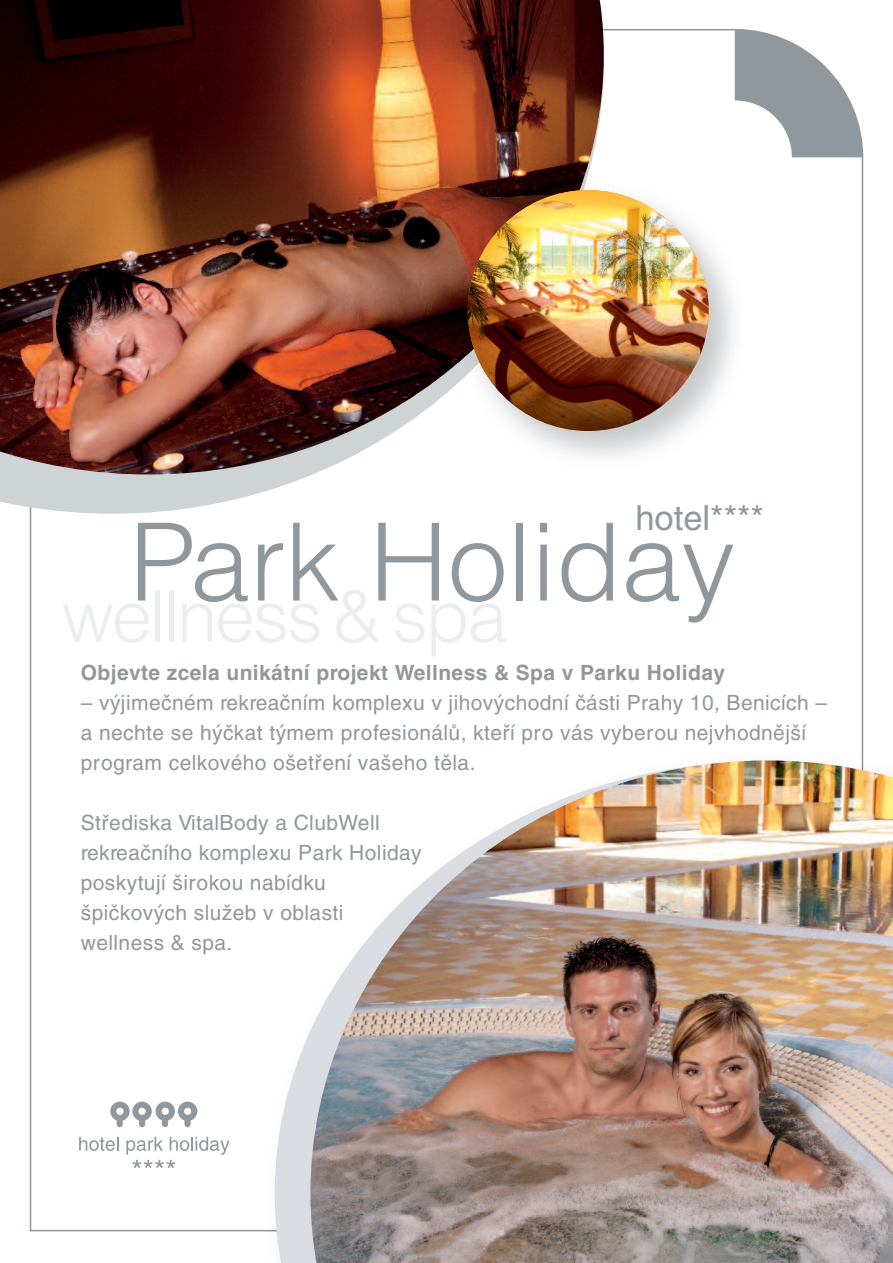
<style>
.page{position:relative;width:893px;height:1263px;background:#fff}
.page>*{position:absolute;margin:0;border:0;box-sizing:border-box;transform-origin:0 0}
.t1{font:300 108px "Helvetica CE";color:#90979d}
.t2{font:34.5px "Helvetica CE";color:#90979d}
.t3{font:21px/30px "Helvetica CE";letter-spacing:.02em;color:#90979d}
.t4{font:700 21px "Helvetica CE";letter-spacing:.02em;color:#90979d}
</style>
<div class="page">
<svg style="left:735px;top:29px;width:128px;height:128px"></svg>
<svg style="left:0;top:475px;width:311px;height:39px;fill:#ced3d6"></svg>
<img style="left:0;top:0;width:604px;height:475px">
<img style="left:458px;top:180px;width:276px;height:291px">
<img style="left:458px;top:180px;width:129px;height:203px">
<img style="left:458px;top:180px;width:125px;height:183px">
<img style="left:468px;top:190px;width:241px;height:241px;border-radius:50%">
<svg style="left:275px;top:1032px;width:35px;height:231px;fill:#d9dce0"></svg>
<img style="left:310px;top:760px;width:583px;height:503px">
<svg style="left:79px;top:1137px;width:40px;height:14px"></svg>
<div style="left:117px;top:1115px;width:6px;height:12px;background:#90979d;border-radius:3px"></div>
<div style="left:139px;top:1115px;width:6px;height:12px;background:#90979d;border-radius:3px"></div>
<div style="left:184px;top:1115px;width:7px;height:12px;background:#90979d;border-radius:3px"></div>
<svg style="left:110px;top:1101px;width:87px;height:20px"></svg>
<div style="left:162px;top:1115px;width:6px;height:12px;background:#90979d;border-radius:3px"></div>
<svg style="left:126px;top:1137px;width:104px;height:31px"></svg>
<h2 class="t2" style="left:635px;top:505px;width:130px">hotel****</h2>
<h1 class="t1" style="left:130px;top:523px;width:607px">Park Holiday</h1>
<p class="t4" style="left:81px;top:665px;width:646px">Objevte zcela unikátní projekt Wellness &amp; Spa v Parku Holiday</p>
<p class="t3" style="left:81px;top:690px;width:748px">– v˘jimeãném rekreaãním komplexu v jihov˘chodní ãásti Prahy 10, Benicích – a nechte se h˘ãkat t˘mem profesionálÛ, ktefií pro vás vyberou nejvhodnûj‰í program celkového o‰etfiení va‰eho tûla.</p>
<p class="t3" style="left:81px;top:810px;width:342px">Stfiediska VitalBody a ClubWell rekreaãního komplexu Park Holiday poskytují ‰irokou nabídku ‰piãkov˘ch sluÏeb v oblasti wellness &amp; spa.</p>
</div>
